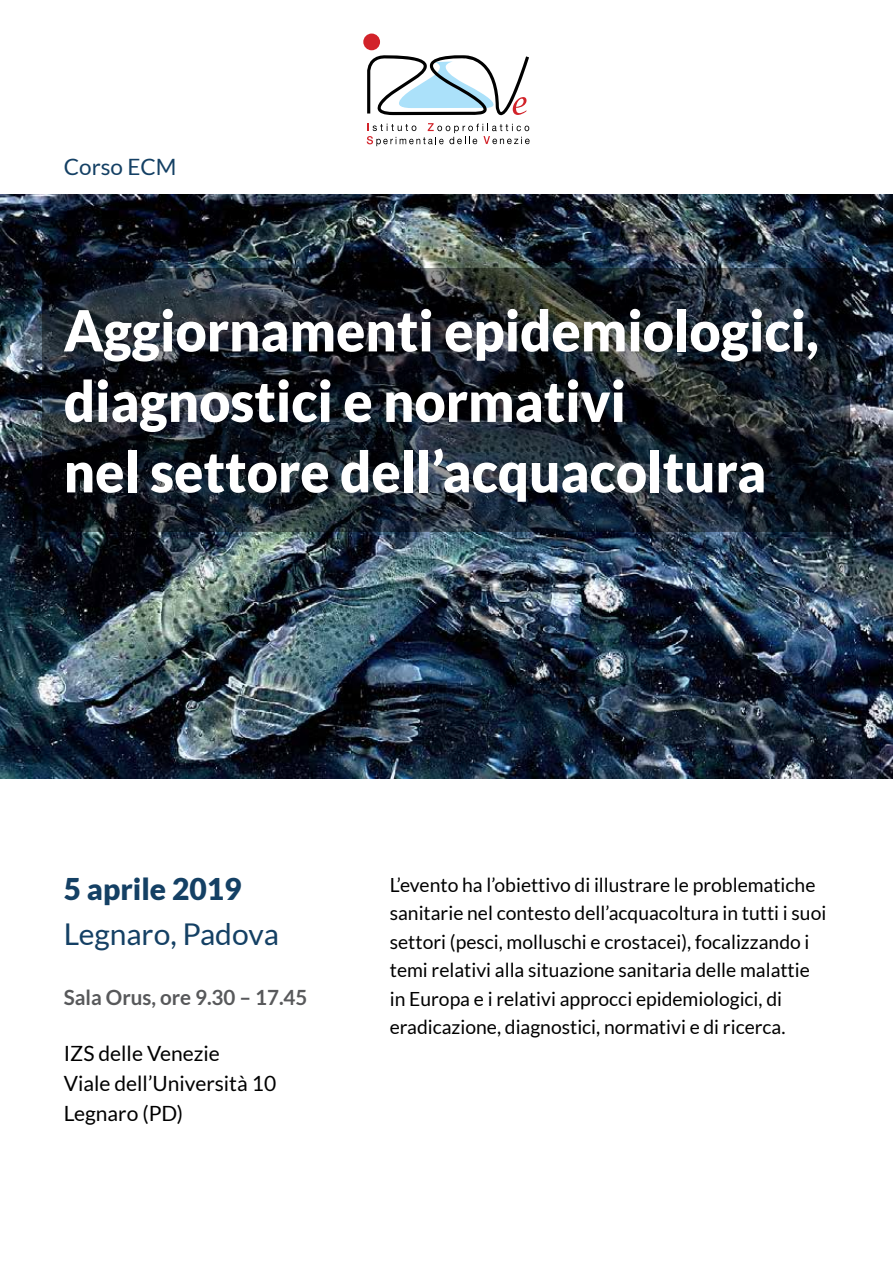
<style>
.page{position:relative;width:893px;height:1263px;background:#fff}
.page>*{position:absolute;margin:0;border:0;box-sizing:border-box;transform-origin:0 0}
.t1{font:900 56.7px/70.5px "Lato";color:#fff;scale:.95 1}
.t2{font:30px "Lato";color:#144064}
.t3{font:900 30px "Lato";color:#144064}
.t4{font:22.5px "Lato";color:#144064}
.t5{font:21px/30px "Lato";color:#000}
.t6{font:700 21px "Lato";color:#58595b}
.t7{font:19.5px/28.5px "Lato";color:#000}
</style>
<div class="page">
<img style="left:0;top:195px;width:893px;height:583px">
<svg style="left:367px;top:55px;width:162px;height:61px"></svg>
<div style="left:363px;top:34px;width:17px;height:16px;background:#d2232a;border-radius:50%"></div>
<svg style="left:367px;top:123px;width:163px;height:23px"></svg>
<svg style="left:43px;top:269px;width:807px;height:263px"></svg>
<p class="t4" style="left:64px;top:155px;width:114px">Corso ECM</p>
<h1 class="t1" style="left:64px;top:294px;width:796px">Aggiornamenti epidemiologici, diagnostici e normativi<br>nel settore dell’acquacoltura</h1>
<h2 class="t3" style="left:64px;top:871px;width:179px">5 aprile 2019</h2>
<h2 class="t2" style="left:64px;top:917px;width:217px">Legnaro, Padova</h2>
<p class="t6" style="left:64px;top:985px;width:245px">Sala Orus, ore 9.30 – 17.45</p>
<p class="t5" style="left:64px;top:1038px;width:214px">IZS delle Venezie<br>Viale dell’Università 10<br>Legnaro (PD)</p>
<p class="t7" style="left:390px;top:870px;width:438px">L’evento ha l’obiettivo di illustrare le problematiche sanitarie nel contesto dell’acquacoltura in tutti i suoi settori (pesci, molluschi e crostacei), focalizzando i temi relativi alla situazione sanitaria delle malattie in Europa e i relativi approcci epidemiologici, di eradicazione, diagnostici, normativi e di ricerca.</p>
</div>
